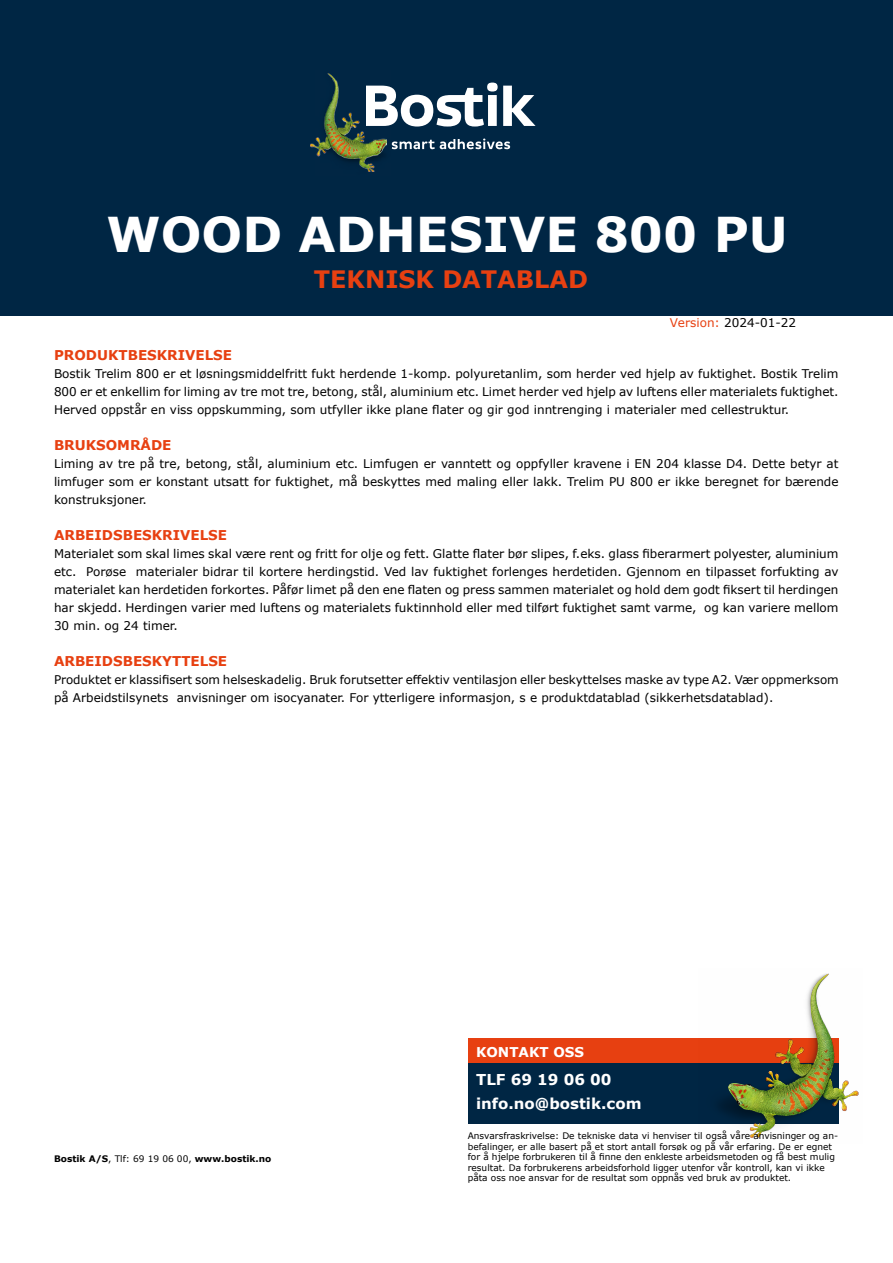
<style>
.page{position:relative;width:893px;height:1263px;background:#fff}
.page>*{position:absolute;margin:0;border:0;box-sizing:border-box;transform-origin:0 0}
.t1{font:700 48px "Verdana";color:#fff}
.t2{font:700 24px "Verdana";color:#e74011}
.t3{font:700 15px/24px "Verdana";color:#fff}
.t4{font:700 13.5px "Verdana";color:#e74011}
.t5{font:700 13.5px "Verdana";color:#fff}
.t6{font:12px/18px "Verdana";color:#000;text-align:justify}
.t7{font:9px/10.5px "Verdana";color:#000}
.t8{font:700 9px "Verdana";color:#000}
.s1{color:#e74011}
.s2{font-weight:400}
</style>
<div class="page">
<div style="left:0;top:0;width:893px;height:316px;background:#002644"></div>
<img style="left:311px;top:73px;width:75px;height:98px">
<svg style="left:392px;top:139px;width:118px;height:10px"></svg>
<svg style="left:366px;top:83px;width:170px;height:44px"></svg>
<div style="left:469px;top:1038px;width:370px;height:26px;background:#e74011"></div>
<div style="left:469px;top:1063px;width:370px;height:61px;background:#002644"></div>
<img style="left:719px;top:973px;width:140px;height:165px">
<h1 class="t1" style="left:107px;top:201px;width:683px">WOOD ADHESIVE 800 PU</h1>
<h2 class="t2" style="left:314px;top:262px;width:276px">TEKNISK DATABLAD</h2>
<p class="t6" style="left:670px;top:313px;width:128px"><span class="s1">Version:</span> 2024-01-22</p>
<p class="t4" style="left:54px;top:346px;width:180px">PRODUKTBESKRIVELSE</p>
<p class="t6" style="left:54px;top:365px;width:786px">Bostik Trelim 800 er et løsningsmiddelfritt fukt herdende 1-komp. polyuretanlim, som herder ved hjelp av fuktighet. Bostik Trelim 800 er et enkellim for liming av tre mot tre, betong, stål, aluminium etc. Limet herder ved hjelp av luftens eller materialets fuktighet.<br>Herved oppstår en viss oppskumming, som utfyller ikke plane flater og gir god inntrenging i materialer med cellestruktur.</p>
<p class="t4" style="left:54px;top:436px;width:119px">BRUKSOMRÅDE</p>
<p class="t6" style="left:54px;top:455px;width:786px">Liming av tre på tre, betong, stål, aluminium etc. Limfugen er vanntett og oppfyller kravene i EN 204 klasse D4. Dette betyr at limfuger som er konstant utsatt for fuktighet, må beskyttes med maling eller lakk. Trelim PU 800 er ikke beregnet for bærende konstruksjoner.</p>
<p class="t4" style="left:54px;top:526px;width:175px">ARBEIDSBESKRIVELSE</p>
<p class="t6" style="left:54px;top:545px;width:786px">Materialet som skal limes skal være rent og fritt for olje og fett. Glatte flater bør slipes, f.eks. glass fiberarmert polyester, aluminium etc. Porøse materialer bidrar til kortere herdingstid. Ved lav fuktighet forlenges herdetiden. Gjennom en tilpasset forfukting av materialet kan herdetiden forkortes. Påfør limet på den ene flaten og press sammen materialet og hold dem godt fiksert til herdingen har skjedd. Herdingen varier med luftens og materialets fuktinnhold eller med tilført fuktighet samt varme, og kan variere mellom 30 min. og 24 timer.</p>
<p class="t4" style="left:54px;top:652px;width:175px">ARBEIDSBESKYTTELSE</p>
<p class="t6" style="left:54px;top:671px;width:786px">Produktet er klassifisert som helseskadelig. Bruk forutsetter effektiv ventilasjon eller beskyttelses maske av type A2. Vær oppmerksom på Arbeidstilsynets anvisninger om isocyanater. For ytterligere informasjon, s e produktdatablad (sikkerhetsdatablad).</p>
<p class="t8" style="left:54px;top:1152px;width:219px">Bostik A/S<span class="s2">, Tlf: 69 19 06 00,</span> www.bostik.no</p>
<p class="t5" style="left:476px;top:1042px;width:109px">KONTAKT OSS</p>
<p class="t3" style="left:476px;top:1067px;width:167px">TLF 69 19 06 00 info.no@bostik.com</p>
<p class="t7" style="left:468px;top:1130px;width:372px">Ansvarsfraskrivelse: De tekniske data vi henviser til også våre anvisninger og an&shy;befalinger, er alle basert på et stort antall forsøk og på vår erfaring. De er egnet for å hjelpe forbrukeren til å finne den enkleste arbeidsmetoden og få best mulig resultat. Da forbrukerens arbeidsforhold ligger utenfor vår kontroll, kan vi ikke påta oss noe ansvar for de resultat som oppnås ved bruk av produktet.</p>
</div>
